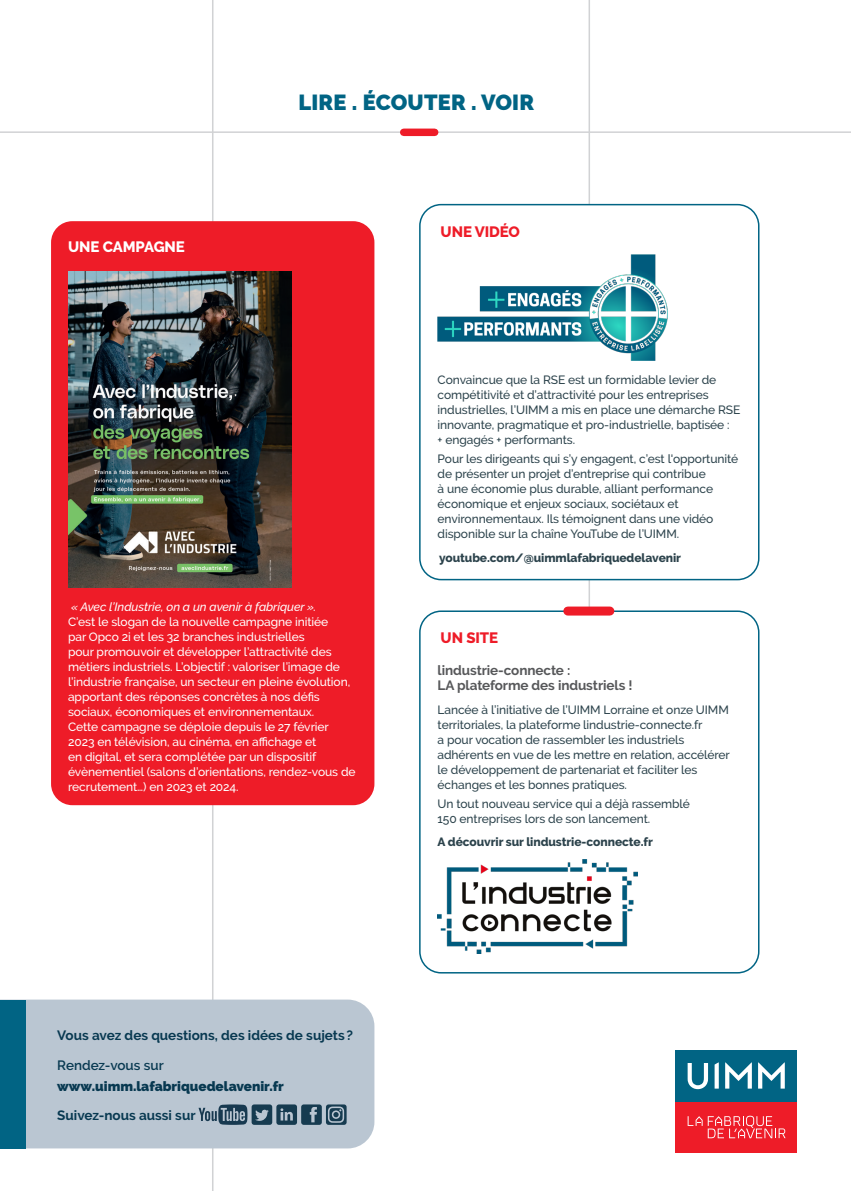
<style>
.page{position:relative;width:851px;height:1191px;background:#fff}
.page>*{position:absolute;margin:0;border:0;box-sizing:border-box;transform-origin:0 0}
.ENTÊTE_LIGNE_2_pages{font:900 21.75px "Raleway";letter-spacing:.01em;color:#016484}
._03_Titre_Rouge{font:800 15px "Raleway";letter-spacing:-.005em;color:#ee1c28}
._01_Titre_Blanc{font:800 15px "Raleway";letter-spacing:-.005em;color:#fff}
._02_Texte_blanc{font:700 13.5px/15px "Raleway";letter-spacing:-.005em;color:#57585a}
.Ours_L1{font:700 13.5px "Raleway";color:#083951}
.Ours_L3{font:900 13.5px "Raleway";color:#083951}
.Ours_L4{font:700 13.5px "Raleway";color:#083951}
.Ours_L2{font:600 13.5px "Raleway";color:#083951}
._04_Texte_Coul{font:500 12px/15px "Raleway";letter-spacing:-.01em;color:#2c434c}
._02_Texte_blanc-2{font:500 12px/15px "Raleway";letter-spacing:-.01em;color:#fff}
._04_Texte_Coul-2{font:800 12px "Raleway";letter-spacing:-.005em;color:#2c434c}
.s1{font-style:italic}
</style>
<div class="page">
<hr style="left:212px;top:0;width:1px;height:1191px;background:#d1d2d4">
<hr style="left:588px;top:0;width:2px;height:734px;background:#d1d2d4">
<hr style="left:0;top:131px;width:850px;height:2px;background:#d1d2d4">
<div style="left:403px;top:129px;width:31px;height:7px;background:#ee1c28"></div>
<div style="left:26px;top:999px;width:348px;height:149px;background:#bac6d2"></div>
<svg style="left:198px;top:1104px;width:148px;height:20px;background:#597385"></svg>
<div style="left:0;top:999px;width:26px;height:149px;background:#016484"></div>
<div style="left:675px;top:1101px;width:121px;height:51px;background:#ee1c28"></div>
<div style="left:675px;top:1050px;width:121px;height:51px;background:#016484"></div>
<svg style="left:687px;top:1063px;width:21px;height:26px"></svg>
<svg style="left:714px;top:1062px;width:4px;height:26px"></svg>
<svg style="left:725px;top:1062px;width:26px;height:26px"></svg>
<svg style="left:758px;top:1062px;width:26px;height:26px"></svg>
<svg style="left:687px;top:1115px;width:98px;height:23px"></svg>
<div style="left:420px;top:611px;width:338px;height:361px;background:#fff;border-radius:21px"></div>
<img style="left:437px;top:859px;width:200px;height:94px">
<div style="left:419px;top:610px;width:340px;height:363px;border:2px solid #016484;border-radius:21px"></div>
<div style="left:51px;top:221px;width:323px;height:584px;background:#ee1c28;border-radius:21px"></div>
<img style="left:68px;top:271px;width:223px;height:316px">
<div style="left:567px;top:606px;width:42px;height:9px;background:#ee1c28"></div>
<div style="left:420px;top:205px;width:338px;height:374px;background:#fff;border-radius:21px"></div>
<img style="left:437px;top:254px;width:230px;height:107px">
<div style="left:419px;top:204px;width:340px;height:376px;border:2px solid #016484;border-radius:21px"></div>
<p class="ENTÊTE_LIGNE_2_pages" style="left:298px;top:89px;width:237px">LIRE . ÉCOUTER . VOIR</p>
<p class="_01_Titre_Blanc" style="left:68px;top:238px;width:118px">UNE CAMPAGNE</p>
<p class="_02_Texte_blanc-2" style="left:68px;top:599px;width:289px"><span class="s1">« Avec l’Industrie, on a un avenir à fabriquer ».<br></span>C’est le slogan de la nouvelle campagne initiée<br>par Opco 2i et les 32 branches industrielles<br>pour promouvoir et développer l’attractivité des métiers industriels. L’objectif : valoriser l’image de l’industrie française, un secteur en pleine évolution, apportant des réponses concrètes à nos défis sociaux, économiques et environnementaux.<br>Cette campagne se déploie depuis le 27 février 2023 en télévision, au cinéma, en affichage et<br>en digital, et sera complétée par un dispositif évènementiel (salons d’orientations, rendez-vous de recrutement…) en 2023 et 2024.</p>
<p class="Ours_L1" style="left:57px;top:1028px;width:297px">Vous avez des questions, des idées de sujets ?</p>
<p class="Ours_L2" style="left:57px;top:1057px;width:108px">Rendez-vous sur</p>
<p class="Ours_L3" style="left:57px;top:1078px;width:228px">www.uimm.lafabriquedelavenir.fr</p>
<p class="Ours_L4" style="left:57px;top:1108px;width:140px">Suivez-nous aussi sur</p>
<p class="_03_Titre_Rouge" style="left:440px;top:223px;width:81px">UNE VIDÉO</p>
<p class="_04_Texte_Coul" style="left:437px;top:372px;width:304px">Convaincue que la RSE est un formidable levier de compétitivité et d’attractivité pour les entreprises industrielles, l’UIMM a mis en place une démarche RSE innovante, pragmatique et pro-industrielle, baptisée :<br>+ engagés + performants.</p>
<p class="_04_Texte_Coul" style="left:437px;top:451px;width:302px">Pour les dirigeants qui s’y engagent, c’est l'opportunité de présenter un projet d’entreprise qui contribue<br>à une économie plus durable, alliant performance économique et enjeux sociaux, sociétaux et environnementaux. Ils témoignent dans une vidéo disponible sur la chaîne YouTube de l’UIMM.</p>
<p class="_04_Texte_Coul-2" style="left:439px;top:551px;width:243px">youtube.com/@uimmlafabriquedelavenir</p>
<p class="_03_Titre_Rouge" style="left:440px;top:629px;width:59px">UN SITE</p>
<p class="_02_Texte_blanc" style="left:437px;top:663px;width:196px">lindustrie-connecte :<br>LA plateforme des industriels !</p>
<p class="_04_Texte_Coul" style="left:437px;top:702px;width:294px">Lancée à l’initiative de l’UIMM Lorraine et onze UIMM territoriales, la plateforme lindustrie-connecte.fr<br>a pour vocation de rassembler les industriels adhérents en vue de les mettre en relation, accélérer le développement de partenariat et faciliter les échanges et les bonnes pratiques.</p>
<p class="_04_Texte_Coul" style="left:437px;top:796px;width:254px">Un tout nouveau service qui a déjà rassemblé<br>150 entreprises lors de son lancement.</p>
<p class="_04_Texte_Coul-2" style="left:437px;top:835px;width:217px">A découvrir sur lindustrie-connecte.fr</p>
</div>
